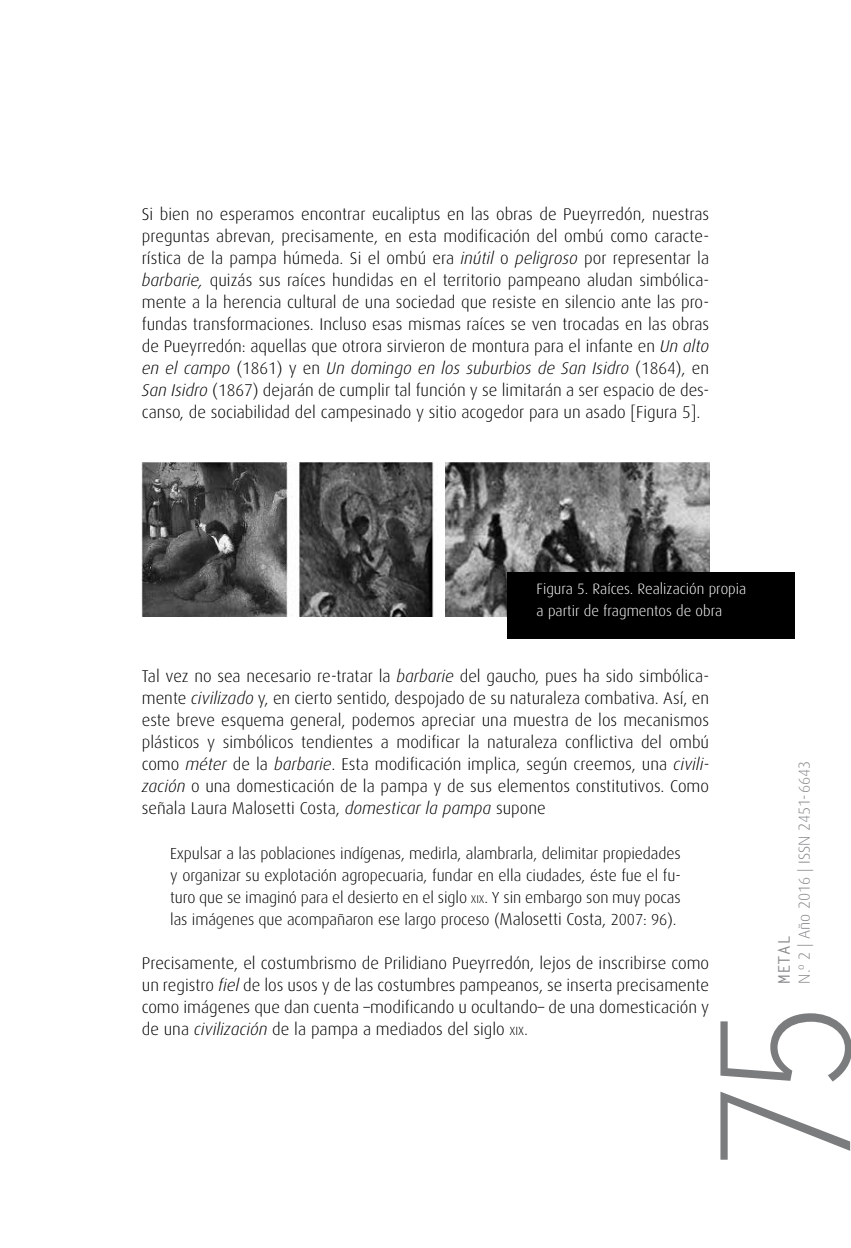
<style>
.page{position:relative;width:851px;height:1248px;background:#fff}
.page>*{position:absolute;margin:0;border:0;box-sizing:border-box;transform-origin:0 0}
.t1{font:180px "Letter Gothic Std";color:#7b7c7e}
.t2{font:300 17px/22px "Dax";color:#000;text-align:justify}
.t3{font:300 16px/22px "Dax";letter-spacing:-.005em;color:#000;text-align:justify}
.t4{font:300 16px "Dax";color:#87888a}
.t5{font:700 16px "Letter Gothic Std";color:#87888a}
.t6{font:300 15px/22px "Dax";color:#fff}
.s1{font-style:italic}
.s2{font-size:11.2px}
.s3{font-style:inherit}
.s4{font-size:17px}
.s5{font-size:11.8px}
.s6{color:#231f20}
</style>
<div class="page">
<img style="left:142px;top:462px;width:567px;height:154px">
<div style="left:507px;top:572px;width:287px;height:66px;background:#000"></div>
<p class="t2" style="left:142px;top:203px;width:569px">Si bien no esperamos encontrar eucaliptus en las obras de Pueyrredón, nuestras preguntas abrevan, precisamente, en esta modificación del ombú como caracte&shy;rística de la pampa húmeda. Si el ombú era <span class="s1">inútil</span> o <span class="s1">peligroso</span> por representar la <span class="s1">barbarie,</span> quizás sus raíces hundidas en el territorio pampeano aludan simbólica&shy;mente a la herencia cultural de una sociedad que resiste en silencio ante las pro&shy;fundas transformaciones. Incluso esas mismas raíces se ven trocadas en las obras de Pueyrredón: aquellas que otrora sirvieron de montura para el infante en <span class="s1">Un alto en el campo</span> (1861) y en <span class="s1">Un domingo en los suburbios de San Isidro</span> (1864), en <span class="s1">San Isidro</span> (1867) dejarán de cumplir tal función y se limitarán a ser espacio de des&shy;canso, de sociabilidad del campesinado y sitio acogedor para un asado [Figura 5].</p>
<p class="t6" style="left:536px;top:578px;width:211px">Figura 5. Raíces. Realización propia a partir de fragmentos de obra</p>
<p class="t2" style="left:142px;top:665px;width:568px">Tal vez no sea necesario re-tratar la <span class="s1">barbarie</span> del gaucho, pues ha sido simbólica&shy;mente <span class="s1">civilizado</span> y, en cierto sentido, despojado de su naturaleza combativa. Así, en este breve esquema general, podemos apreciar una muestra de los mecanismos plásticos y simbólicos tendientes a modificar la naturaleza conflictiva del ombú como <span class="s1">méter</span> de la <span class="s1">barbarie</span>. Esta modificación implica, según creemos, una <span class="s1">civili&shy;zación</span> o una domesticación de la pampa y de sus elementos constitutivos. Como señala Laura Malosetti Costa, <span class="s1">domesticar la pampa</span> supone</p>
<p class="t3" style="left:170px;top:842px;width:512px">Expulsar a las poblaciones indígenas, medirla, alambrarla, delimitar propiedades y organizar su explotación agropecuaria, fundar en ella ciudades, éste fue el fu&shy;turo que se imaginó para el desierto en el siglo <span class="s2">XIX</span><span class="s3">.</span> Y sin embargo son muy pocas las imágenes que acompañaron ese largo proceso (<span class="s4">Malosetti Costa,</span> 2007: 96).</p>
<p class="t2" style="left:142px;top:951px;width:568px">Precisamente, el costumbrismo de Prilidiano Pueyrredón, lejos de inscribirse como un registro <span class="s1">fiel</span> de los usos y de las costumbres pampeanos, se inserta precisamente como imágenes que dan cuenta –modificando u ocultando– de una domesticación y de una <span class="s1">civilización</span> de la pampa a mediados del siglo <span class="s5">XIX</span><span class="s6">.</span></p>
<p class="t4" style="left:795px;top:983px;width:224px;rotate:-90deg">N.º 2 | Año 2016 | ISSN 2451-6643</p>
<p class="t5" style="left:774px;top:983px;width:49px;rotate:-90deg">METAL</p>
<h1 class="t1" style="left:683px;top:1178px;width:185px;rotate:-90deg">75</h1>
</div>
